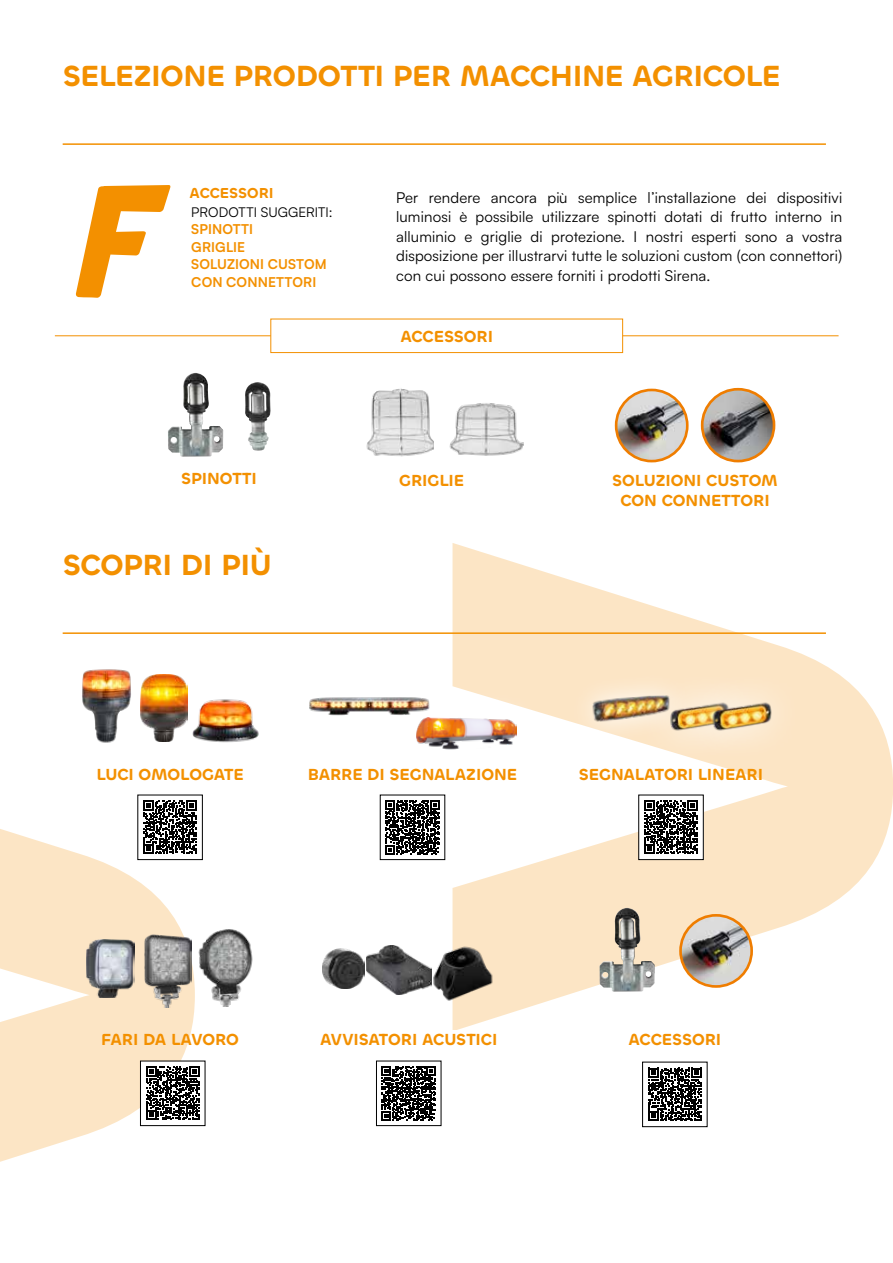
<style>
.page{position:relative;width:893px;height:1263px;background:#fff}
.page>*{position:absolute;margin:0;border:0;box-sizing:border-box;transform-origin:0 0}
.t1{font:italic 160.5px "Baby School";color:#f39000}
.t2{font:600 30px "Chillax";letter-spacing:-.01em;color:#f39000}
.t3{font:700 16.5px/19.5px "Chillax Variable";letter-spacing:-.005em;color:#f39000;text-align:center}
.t4{font:15px/19.5px "Satoshi";letter-spacing:.01em;color:#000;text-align:justify}
.t5{font:700 14.85px "Chillax Variable";color:#f39000}
.t6{font:700 13.5px/17.5px "Satoshi";letter-spacing:.01em;color:#f39000}
.t7{font:13.5px "Satoshi";letter-spacing:.005em;color:#000}
</style>
<div class="page">
<svg style="left:452px;top:543px;width:441px;height:487px"></svg>
<svg style="left:0;top:794px;width:195px;height:368px;fill:#fce5c5"></svg>
<hr style="left:63px;top:143px;width:763px;height:2px;background:#f39000">
<hr style="left:55px;top:336px;width:784px;height:1px;background:#f39000">
<div style="left:271px;top:319px;width:352px;height:34px;background:#fff;border:1px solid #f39000"></div>
<img style="left:168px;top:373px;width:55px;height:84px">
<img style="left:245px;top:382px;width:26px;height:69px">
<img style="left:366px;top:388px;width:68px;height:69px">
<img style="left:702px;top:389px;width:72px;height:72px;border-radius:36px">
<div style="left:701px;top:388px;width:74px;height:74px;border:3px solid #ef7d00;border-radius:50%"></div>
<img style="left:616px;top:390px;width:71px;height:71px;border-radius:36px">
<div style="left:615px;top:389px;width:74px;height:73px;border:3px solid #ef7d00;border-radius:50%"></div>
<img style="left:449px;top:403px;width:75px;height:53px">
<hr style="left:63px;top:632px;width:763px;height:2px;background:#f39000">
<img style="left:155px;top:675px;width:11px;height:67px">
<svg style="left:166px;top:674px;width:22px;height:68px"></svg>
<img style="left:192px;top:699px;width:67px;height:44px">
<img style="left:82px;top:669px;width:49px;height:74px">
<div style="left:267px;top:651px;width:204px;height:108px;background:#fff"></div>
<img style="left:309px;top:697px;width:80px;height:19px">
<svg style="left:389px;top:689px;width:154px;height:86px"></svg>
<img style="left:417px;top:717px;width:99px;height:32px">
<div style="left:138px;top:795px;width:64px;height:64px;background:#fff"></div>
<svg style="left:144px;top:801px;width:53px;height:53px"></svg>
<div style="left:137px;top:795px;width:66px;height:65px;border:1px solid #000"></div>
<svg style="left:385px;top:800px;width:55px;height:54px"></svg>
<div style="left:639px;top:795px;width:64px;height:64px;background:#fff"></div>
<svg style="left:644px;top:801px;width:54px;height:53px"></svg>
<div style="left:638px;top:795px;width:66px;height:65px;border:1px solid #000"></div>
<img style="left:86px;top:940px;width:48px;height:57px">
<img style="left:145px;top:934px;width:46px;height:74px">
<img style="left:193px;top:927px;width:60px;height:80px">
<img style="left:322px;top:948px;width:42px;height:40px">
<img style="left:366px;top:946px;width:65px;height:49px">
<img style="left:431px;top:943px;width:67px;height:61px">
<img style="left:599px;top:908px;width:56px;height:84px">
<img style="left:680px;top:915px;width:72px;height:71px;border-radius:36px">
<div style="left:679px;top:914px;width:74px;height:74px;border:3px solid #ef7d00;border-radius:50%"></div>
<div style="left:140px;top:1061px;width:65px;height:64px;background:#fff"></div>
<svg style="left:146px;top:1067px;width:53px;height:53px"></svg>
<div style="left:140px;top:1061px;width:65px;height:65px;border:1px solid #000"></div>
<svg style="left:382px;top:1066px;width:54px;height:54px"></svg>
<div style="left:376px;top:1061px;width:65px;height:65px;border:1px solid #000"></div>
<svg style="left:648px;top:1068px;width:53px;height:53px"></svg>
<div style="left:642px;top:1062px;width:65px;height:65px;border:1px solid #000"></div>
<svg style="left:569px;top:669px;width:238px;height:96px"></svg>
<img style="left:589px;top:695px;width:85px;height:29px">
<h2 class="t2" style="left:63px;top:57px;width:719px">SELEZIONE PRODOTTI PER MACCHINE AGRICOLE</h2>
<h1 class="t1" style="left:68px;top:141px;width:81px">F</h1>
<p class="t4" style="left:396px;top:187px;width:448px">Per rendere ancora più semplice l’installazione dei dispositivi luminosi è possibile utilizzare spinotti dotati di frutto interno in alluminio e griglie di protezione. I nostri esperti sono a vostra disposizione per illustrarvi tutte le soluzioni custom (con connettori) con cui possono essere forniti i prodotti Sirena.</p>
<p class="t5" style="left:190px;top:183px;width:86px">ACCESSORI</p>
<p class="t7" style="left:191px;top:203px;width:143px">PRODOTTI SUGGERITI:</p>
<p class="t6" style="left:191px;top:220px;width:137px">SPINOTTI<br>GRIGLIE<br>SOLUZIONI CUSTOM<br>CON CONNETTORI</p>
<p class="t3" style="left:400px;top:327px;width:94px">ACCESSORI</p>
<p class="t3" style="left:181px;top:468px;width:77px">SPINOTTI</p>
<p class="t3" style="left:612px;top:471px;width:167px">SOLUZIONI CUSTOM<br>CON CONNETTORI</p>
<p class="t3" style="left:399px;top:471px;width:66px">GRIGLIE</p>
<h2 class="t2" style="left:63px;top:545px;width:210px">SCOPRI DI PIÙ</h2>
<p class="t3" style="left:96px;top:764px;width:149px">LUCI OMOLOGATE</p>
<p class="t3" style="left:308px;top:764px;width:211px">BARRE DI SEGNALAZIONE</p>
<p class="t3" style="left:579px;top:764px;width:186px">SEGNALATORI LINEARI</p>
<p class="t3" style="left:101px;top:1030px;width:139px">FARI DA LAVORO</p>
<p class="t3" style="left:320px;top:1030px;width:179px">AVVISATORI ACUSTICI</p>
<p class="t3" style="left:628px;top:1030px;width:94px">ACCESSORI</p>
</div>
